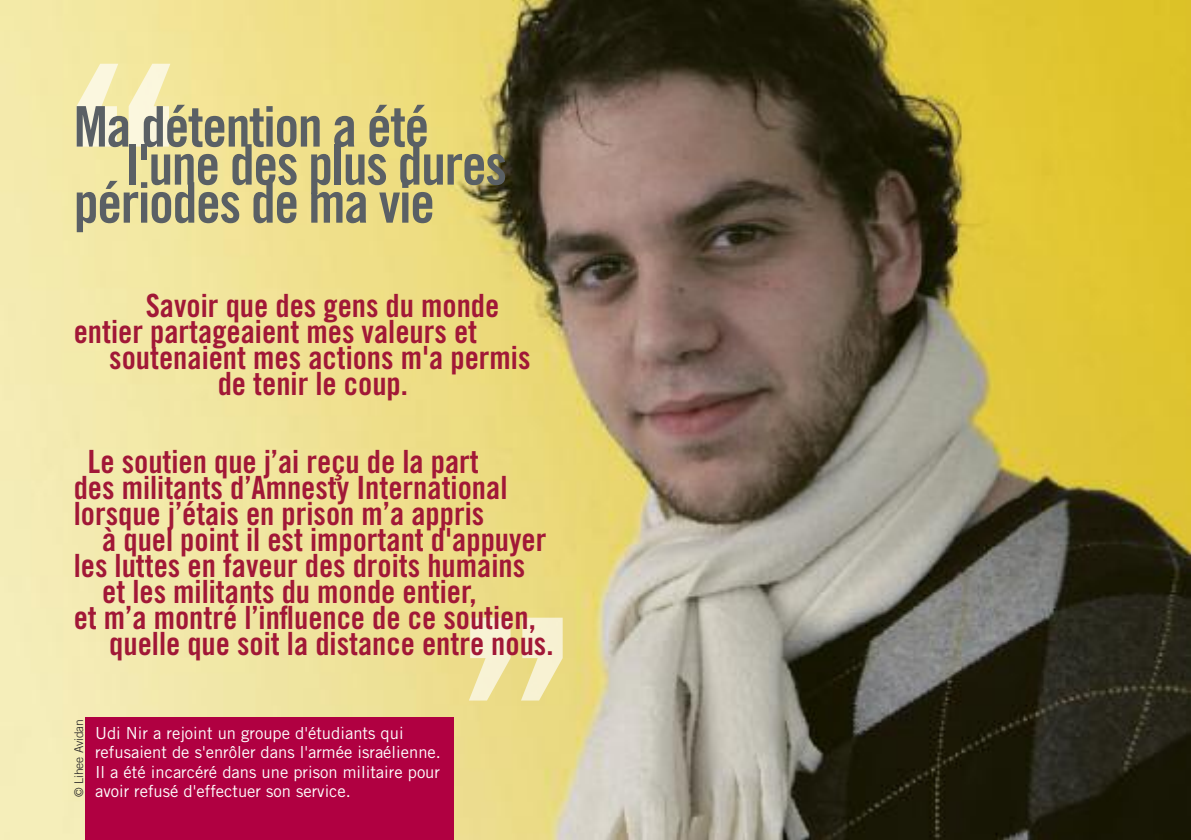
<style>
.page{position:relative;width:1191px;height:840px;background:#fff}
.page>*{position:absolute;margin:0;border:0;box-sizing:border-box;transform-origin:0 0}
.t1{font:56px "Amnesty Trade Gothic Bd Cn 20";letter-spacing:-.025em;color:#5a6065}
.t2{font:32px "Amnesty Trade Gothic Bd Cn 20";color:#a11837}
.t3{font:16.6px/19px "Amnesty Trade Gothic";color:#fff}
.t4{font:300 12px "Amnesty Trade Gothic";color:#201e21}
</style>
<div class="page">
<img style="left:0;top:0;width:1191px;height:839px">
<div style="left:85px;top:717px;width:369px;height:122px;background:#b00041"></div>
<img style="left:77px;top:64px;width:41px;height:82px">
<img style="left:129px;top:64px;width:41px;height:82px">
<img style="left:521px;top:617px;width:41px;height:83px">
<img style="left:469px;top:617px;width:41px;height:83px">
<h1 class="t1" style="left:74px;top:92px;width:357px">Ma détention a été</h1>
<h1 class="t1" style="left:126px;top:130px;width:382px">l'une des plus dures</h1>
<h1 class="t1" style="left:74px;top:168px;width:363px">périodes de ma vie</h1>
<p class="t2" style="left:146px;top:286px;width:355px">Savoir que des gens du monde</p>
<p class="t2" style="left:74px;top:312px;width:405px">entier partageaient mes valeurs et</p>
<p class="t2" style="left:109px;top:338px;width:423px">soutenaient mes actions m'a permis</p>
<p class="t2" style="left:218px;top:364px;width:192px">de tenir le coup.</p>
<p class="t2" style="left:88px;top:442px;width:392px">Le soutien que j’ai reçu de la part</p>
<p class="t2" style="left:74px;top:468px;width:435px">des militants d’Amnesty International</p>
<p class="t2" style="left:74px;top:494px;width:412px">lorsque j’étais en prison m’a appris</p>
<p class="t2" style="left:102px;top:520px;width:446px">à quel point il est important d'appuyer</p>
<p class="t2" style="left:74px;top:546px;width:453px">les luttes en faveur des droits humains</p>
<p class="t2" style="left:102px;top:572px;width:376px">et les militants du monde entier,</p>
<p class="t2" style="left:74px;top:598px;width:463px">et m’a montré l’influence de ce soutien,</p>
<p class="t2" style="left:109px;top:624px;width:446px">quelle que soit la distance entre nous.</p>
<p class="t4" style="left:72px;top:796px;width:79px;rotate:-90deg">© Lihee Avidan</p>
<p class="t3" style="left:95px;top:723px;width:347px">Udi Nir a rejoint un groupe d'étudiants qui refusaient de s'enrôler dans l'armée israélienne.<br>Il a été incarcéré dans une prison militaire pour</p>
<p class="t3" style="left:95px;top:780px;width:257px">avoir refusé d'effectuer son service.</p>
</div>
